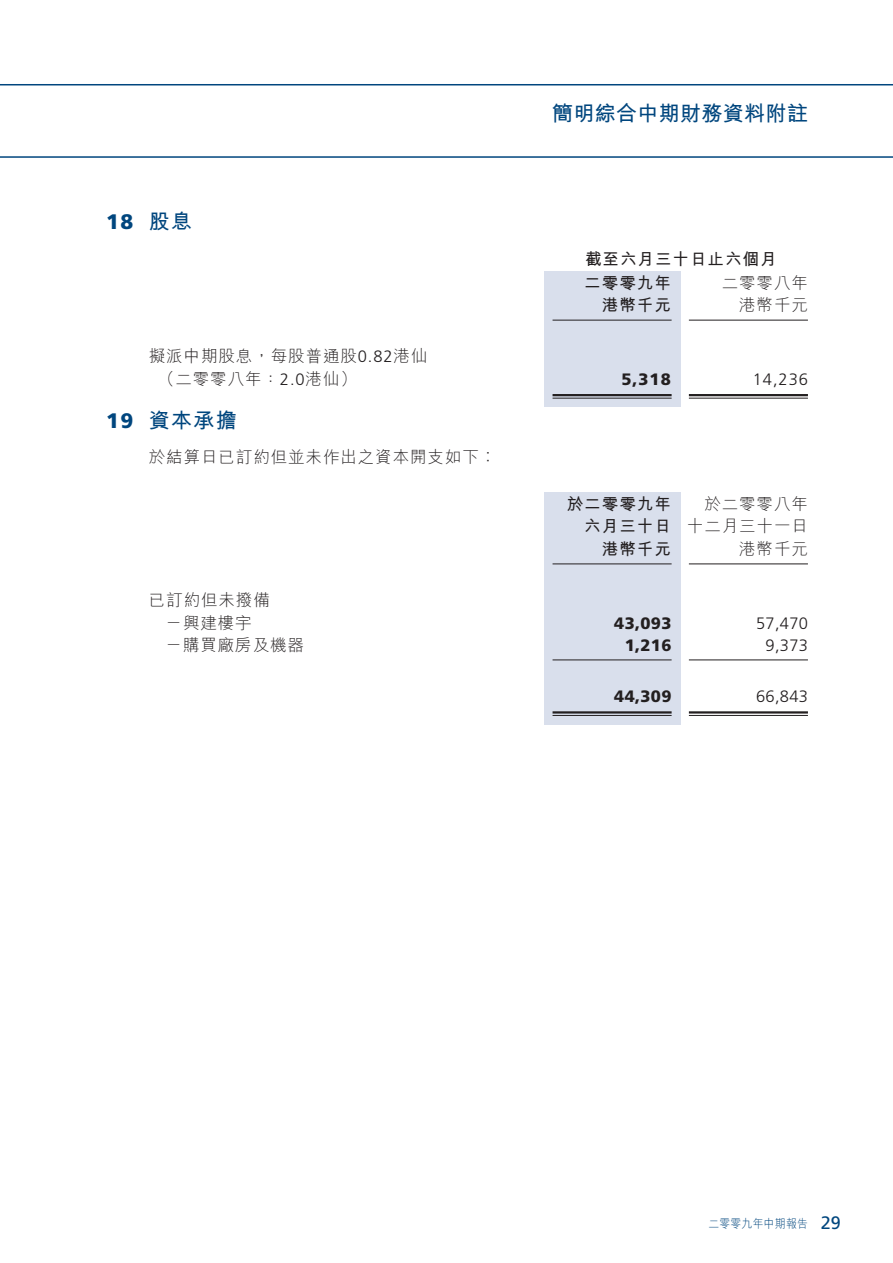
<style>
.page{position:relative;width:893px;height:1263px;background:#fff}
.page>*{position:absolute;margin:0;border:0;box-sizing:border-box;transform-origin:0 0}
.t1{font:700 21px "M Hei HK";letter-spacing:.015em;color:#00467e}
.t2{font:900 21px "Frutiger LT Std";color:#00467e}
.t3{font:18px "Frutiger LT Std";color:#00467e}
.t4{font:300 16.5px/22.5px "M Hei HK";letter-spacing:.055em;color:#231f20}
.t5{font:700 16.5px/24px "M Hei HK";letter-spacing:.06em;color:#231f20}
.t6{font:300 16.5px "Frutiger LT Std";letter-spacing:.015em;color:#231f20}
.t7{font:900 16.5px "Frutiger LT Std";letter-spacing:.02em;color:#231f20}
.t8{font:300 12px "M Hei HK";letter-spacing:.03em;color:#00467e;scale:.9 1}
.s1{font-family:"M Hei HK";font-weight:700}
.s2{font-family:"Frutiger LT Std"}
.s3{font-family:"Frutiger LT Std";font-weight:900}
.s4{font-weight:700}
</style>
<div class="page">
<hr style="left:0;top:156px;width:893px;height:2px;background:#00467e">
<hr style="left:0;top:84px;width:893px;height:1px;background:#00467e">
<div style="left:544px;top:271px;width:136px;height:136px;background:#d9dfec"></div>
<hr style="left:552px;top:320px;width:120px;height:1px;background:#231f20">
<hr style="left:689px;top:320px;width:119px;height:1px;background:#231f20">
<hr style="left:553px;top:394px;width:119px;height:2px;background:#231f20">
<hr style="left:553px;top:398px;width:119px;height:1px;background:#231f20">
<hr style="left:689px;top:394px;width:119px;height:2px;background:#231f20">
<hr style="left:689px;top:398px;width:119px;height:1px;background:#231f20">
<div style="left:544px;top:492px;width:136px;height:232px;background:#d9dfec"></div>
<hr style="left:552px;top:563px;width:120px;height:1px;background:#231f20">
<hr style="left:689px;top:563px;width:119px;height:1px;background:#231f20">
<hr style="left:552px;top:659px;width:120px;height:1px;background:#231f20">
<hr style="left:689px;top:659px;width:119px;height:1px;background:#231f20">
<hr style="left:553px;top:711px;width:119px;height:2px;background:#231f20">
<hr style="left:553px;top:715px;width:119px;height:1px;background:#231f20">
<hr style="left:689px;top:711px;width:119px;height:2px;background:#231f20">
<hr style="left:689px;top:715px;width:119px;height:1px;background:#231f20">
<p class="t2" style="left:106px;top:209px;width:87px">18 <span class="s1">股息</span></p>
<p class="t4" style="left:158px;top:344px;width:271px;text-indent:-9px">擬派中期股息，每股普通股<span class="s2">0.82</span>港仙（二零零八年：<span class="s2">2.0</span>港仙）</p>
<p class="t1" style="left:106px;top:405px;width:132px"><span class="s3">19</span> 資本承擔</p>
<p class="t4" style="left:149px;top:445px;width:349px">於結算日已訂約但並未作出之資本開支如下︰</p>
<p class="t4" style="left:149px;top:588px;width:123px;text-align:center">已訂約但未撥備－興建樓宇</p>
<p class="t1" style="left:552px;top:98px;width:257px">簡明綜合中期財務資料附註</p>
<p class="t5" style="left:584px;top:245px;width:194px">截至六月三十日止六個月二零零九年</p>
<p class="t4" style="left:722px;top:271px;width:88px">二零零八年</p>
<p class="t5" style="left:602px;top:292px;width:71px">港幣千元</p>
<p class="t4" style="left:739px;top:293px;width:70px">港幣千元</p>
<p class="t7" style="left:621px;top:369px;width:51px">5,318</p>
<p class="t6" style="left:753px;top:370px;width:57px">14,236</p>
<p class="t5" style="left:567px;top:491px;width:106px">於二零零九年</p>
<p class="t4" style="left:704px;top:492px;width:105px">於二零零八年</p>
<p class="t4" style="left:584px;top:514px;width:225px"><span class="s4">六月三十日</span> 十二月三十一日</p>
<p class="t5" style="left:602px;top:536px;width:71px">港幣千元</p>
<p class="t4" style="left:739px;top:537px;width:70px">港幣千元</p>
<p class="t7" style="left:614px;top:613px;width:59px">43,093</p>
<p class="t6" style="left:756px;top:613px;width:53px">57,470</p>
<p class="t4" style="left:166px;top:633px;width:140px">－購買廠房及機器</p>
<p class="t7" style="left:625px;top:635px;width:48px">1,216</p>
<p class="t6" style="left:766px;top:636px;width:44px">9,373</p>
<p class="t7" style="left:614px;top:686px;width:59px">44,309</p>
<p class="t6" style="left:756px;top:687px;width:53px">66,843</p>
<p class="t8" style="left:708px;top:1215px;width:112px">二零零九年中期報告</p>
<p class="t3" style="left:821px;top:1212px;width:20px">29</p>
</div>
